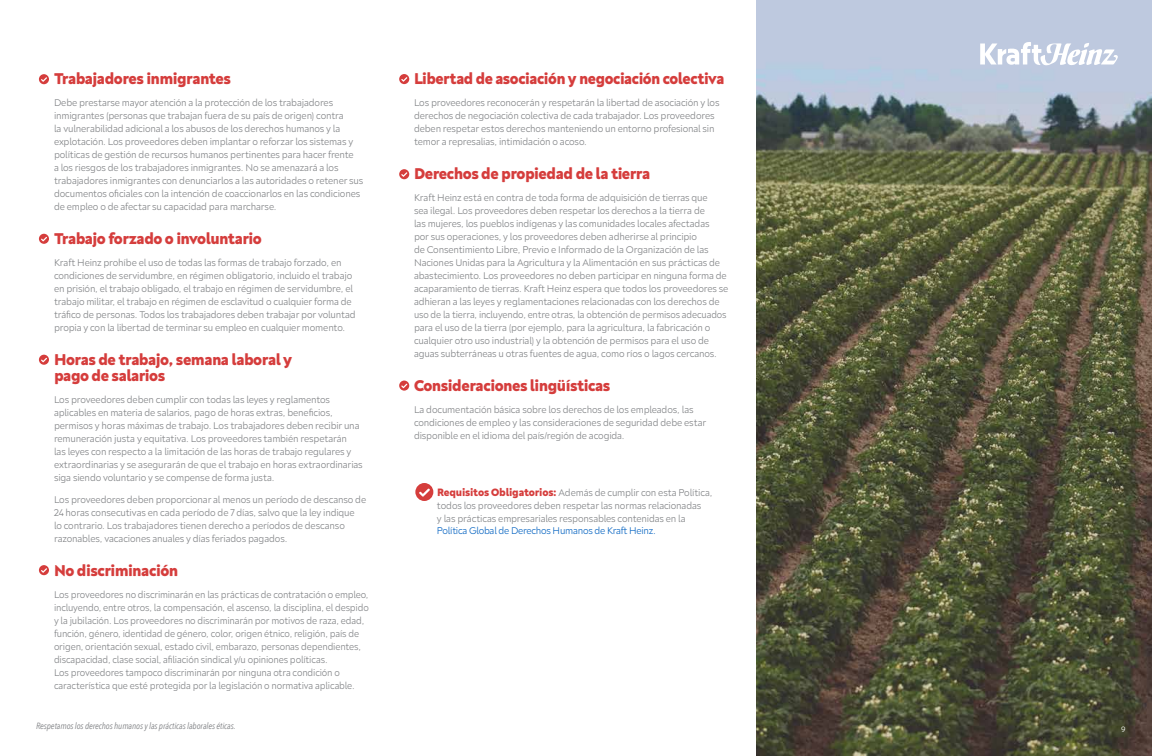
<style>
.page{position:relative;width:1152px;height:756px;background:#fff}
.page>*{position:absolute;margin:0;border:0;box-sizing:border-box;transform-origin:0 0}
.t1{font:800 16px/16px "Neufreit";letter-spacing:-.025em;color:#d53d3c}
.t2{font:300 10px/13px "Neufreit";letter-spacing:-.01em;color:#808285}
.t3{font:300 10px "Neufreit";letter-spacing:-.02em;color:#0563c1}
.t4{font:italic 9px "Avenir Next Condensed";letter-spacing:-.005em;color:#808285}
.t5{font:300 8px "Neufreit";color:#fff}
.s1{font-weight:800;font-size:11px;color:#d53d3c}
</style>
<div class="page">
<img style="left:756px;top:0;width:396px;height:756px">
<svg style="left:980px;top:42px;width:138px;height:25px"></svg>
<svg style="left:415px;top:483px;width:18px;height:18px"></svg>
<svg style="left:39px;top:74px;width:10px;height:10px"></svg>
<svg style="left:39px;top:234px;width:10px;height:10px"></svg>
<svg style="left:39px;top:355px;width:10px;height:10px"></svg>
<svg style="left:39px;top:565px;width:10px;height:10px"></svg>
<svg style="left:399px;top:74px;width:10px;height:10px"></svg>
<svg style="left:399px;top:169px;width:10px;height:10px"></svg>
<svg style="left:399px;top:381px;width:10px;height:10px"></svg>
<h1 class="t1" style="left:54px;top:70px;width:178px">Trabajadores inmigrantes</h1>
<p class="t2" style="left:54px;top:96px;width:311px">Debe prestarse mayor atención a la protección de los trabajadores inmigrantes (personas que trabajan fuera de su país de origen) contra<br>la vulnerabilidad adicional a los abusos de los derechos humanos y la explotación. Los proveedores deben implantar o reforzar los sistemas y políticas de gestión de recursos humanos pertinentes para hacer frente<br>a los riesgos de los trabajadores inmigrantes. No se amenazará a los trabajadores inmigrantes con denunciarlos a las autoridades o retener sus documentos oficiales con la intención de coaccionarlos en las condiciones de empleo o de afectar su capacidad para marcharse.</p>
<h1 class="t1" style="left:54px;top:230px;width:209px">Trabajo forzado o involuntario</h1>
<p class="t2" style="left:54px;top:256px;width:303px">Kraft Heinz prohíbe el uso de todas las formas de trabajo forzado, en condiciones de servidumbre, en régimen obligatorio, incluido el trabajo en prisión, el trabajo obligado, el trabajo en régimen de servidumbre, el trabajo militar, el trabajo en régimen de esclavitud o cualquier forma de tráfico de personas. Todos los trabajadores deben trabajar por voluntad propia y con la libertad de terminar su empleo en cualquier momento.</p>
<h1 class="t1" style="left:54px;top:351px;width:240px">Horas de trabajo, semana laboral y pago de salarios</h1>
<p class="t2" style="left:54px;top:393px;width:310px">Los proveedores deben cumplir con todas las leyes y reglamentos aplicables en materia de salarios, pago de horas extras, beneficios, permisos y horas máximas de trabajo. Los trabajadores deben recibir una remuneración justa y equitativa. Los proveedores también respetarán<br>las leyes con respecto a la limitación de las horas de trabajo regulares y extraordinarias y se asegurarán de que el trabajo en horas extraordinarias siga siendo voluntario y se compense de forma justa.</p>
<p class="t2" style="left:54px;top:493px;width:314px">Los proveedores deben proporcionar al menos un período de descanso de 24 horas consecutivas en cada período de 7 días, salvo que la ley indique<br>lo contrario. Los trabajadores tienen derecho a períodos de descanso razonables, vacaciones anuales y días feriados pagados.</p>
<h1 class="t1" style="left:54px;top:562px;width:126px">No discriminación</h1>
<p class="t2" style="left:54px;top:588px;width:316px">Los proveedores no discriminarán en las prácticas de contratación o empleo, incluyendo, entre otros, la compensación, el ascenso, la disciplina, el despido y la jubilación. Los proveedores no discriminarán por motivos de raza, edad, función, género, identidad de género, color, origen étnico, religión, país de origen, orientación sexual, estado civil, embarazo, personas dependientes, discapacidad, clase social, afiliación sindical y/u opiniones políticas.<br>Los proveedores tampoco discriminarán por ninguna otra condición o característica que esté protegida por la legislación o normativa aplicable.</p>
<p class="t4" style="left:36px;top:720px;width:201px">Respetamos los derechos humanos y las prácticas laborales éticas.</p>
<h1 class="t1" style="left:414px;top:70px;width:312px">Libertad de asociación y negociación colectiva</h1>
<p class="t2" style="left:414px;top:96px;width:307px">Los proveedores reconocerán y respetarán la libertad de asociación y los derechos de negociación colectiva de cada trabajador. Los proveedores deben respetar estos derechos manteniendo un entorno profesional sin temor a represalias, intimidación o acoso.</p>
<h1 class="t1" style="left:414px;top:165px;width:238px">Derechos de propiedad de la tierra</h1>
<p class="t2" style="left:414px;top:191px;width:316px">Kraft Heinz está en contra de toda forma de adquisición de tierras que<br>sea ilegal. Los proveedores deben respetar los derechos a la tierra de<br>las mujeres, los pueblos indígenas y las comunidades locales afectadas<br>por sus operaciones, y los proveedores deben adherirse al principio<br>de Consentimiento Libre, Previo e Informado de la Organización de las Naciones Unidas para la Agricultura y la Alimentación en sus prácticas de abastecimiento. Los proveedores no deben participar en ninguna forma de acaparamiento de tierras. Kraft Heinz espera que todos los proveedores se adhieran a las leyes y reglamentaciones relacionadas con los derechos de uso de la tierra, incluyendo, entre otras, la obtención de permisos adecuados para el uso de la tierra (por ejemplo, para la agricultura, la fabricación o cualquier otro uso industrial) y la obtención de permisos para el uso de aguas subterráneas u otras fuentes de agua, como ríos o lagos cercanos.</p>
<h1 class="t1" style="left:414px;top:377px;width:198px">Consideraciones lingüísticas</h1>
<p class="t2" style="left:414px;top:403px;width:294px">La documentación básica sobre los derechos de los empleados, las condiciones de empleo y las consideraciones de seguridad debe estar disponible en el idioma del país/región de acogida.</p>
<p class="t2" style="left:437px;top:486px;width:277px"><span class="s1">Requisitos Obligatorios:</span> Además de cumplir con esta Política, todos los proveedores deben respetar las normas relacionadas<br>y las prácticas empresariales responsables contenidas en la</p>
<p class="t3" style="left:437px;top:525px;width:220px">Política Global de Derechos Humanos de Kraft Heinz.</p>
<p class="t5" style="left:1121px;top:725px;width:6px">9</p>
</div>
